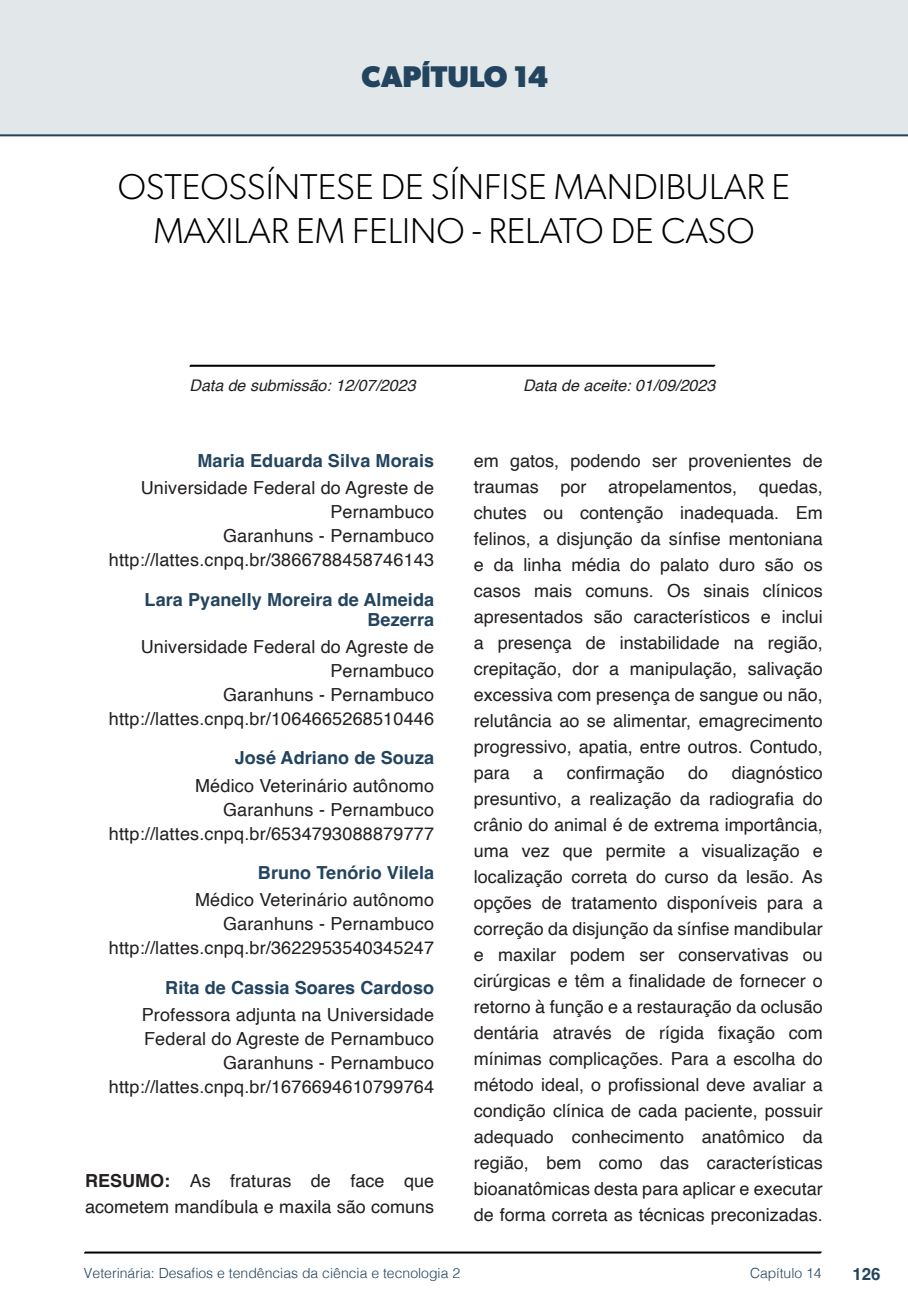
<style>
.page{position:relative;width:908px;height:1304px;background:#fff}
.page>*{position:absolute;margin:0;border:0;box-sizing:border-box;transform-origin:0 0}
.t1{font:300 36px/44px "Gibson";color:#000;text-align:center}
.t2{font:700 30px "Gibson";color:#23445f}
.t3{font:18px/26px "Helvetica";letter-spacing:.01em;color:#231f20;text-align:right}
.t4{font:700 18px/20px "Helvetica";letter-spacing:.005em;color:#23445f;text-align:right}
.t5{font:700 16.8px "Helvetica";color:#23445f}
.t6{font:italic 16px "Helvetica";color:#231f20}
.t7{font:300 14px "Helvetica";color:#23445f}
.s1{font-weight:700}
</style>
<div class="page">
<svg style="left:84px;top:1251px;width:737px;height:3px;background:#515151"></svg>
<svg style="left:189px;top:364px;width:526px;height:3px;background:#4f4f4f"></svg>
<div style="left:0;top:0;width:907px;height:136px;background:#e2e7e9"></div>
<div style="left:44px;top:72px;width:68px;height:61px;background:#e2e7e9"></div>
<h2 class="t2" style="left:361px;top:58px;width:188px">CAPÍTULO 14</h2>
<h1 class="t1" style="left:118px;top:164px;width:673px">OSTEOSSÍNTESE DE SÍNFISE MANDIBULAR E<br>MAXILAR EM FELINO - RELATO DE CASO</h1>
<p class="t6" style="left:189px;top:373px;width:227px">Data de submissão: 12/07/2023</p>
<p class="t6" style="left:523px;top:373px;width:194px">Data de aceite: 01/09/2023</p>
<p class="t4" style="left:197px;top:453px;width:238px">Maria Eduarda Silva Morais</p>
<p class="t3" style="left:109px;top:477px;width:326px;line-height:24px">Universidade Federal do Agreste de<br>Pernambuco<br>Garanhuns - Pernambuco http://lattes.cnpq.br/3866788458746143</p>
<p class="t4" style="left:144px;top:591px;width:291px">Lara Pyanelly Moreira de Almeida<br>Bezerra</p>
<p class="t3" style="left:109px;top:635px;width:326px;line-height:24px">Universidade Federal do Agreste de<br>Pernambuco<br>Garanhuns - Pernambuco http://lattes.cnpq.br/1064665268510446</p>
<p class="t4" style="left:235px;top:750px;width:201px">José Adriano de Souza</p>
<p class="t3" style="left:109px;top:774px;width:326px;line-height:24px">Médico Veterinário autônomo<br>Garanhuns - Pernambuco http://lattes.cnpq.br/6534793088879777</p>
<p class="t4" style="left:258px;top:865px;width:178px">Bruno Tenório Vilela</p>
<p class="t3" style="left:109px;top:889px;width:326px;line-height:24px">Médico Veterinário autônomo<br>Garanhuns - Pernambuco http://lattes.cnpq.br/3622953540345247</p>
<p class="t4" style="left:165px;top:979px;width:270px">Rita de Cassia Soares Cardoso</p>
<p class="t3" style="left:109px;top:1003px;width:326px;line-height:24px">Professora adjunta na Universidade Federal do Agreste de Pernambuco Garanhuns - Pernambuco http://lattes.cnpq.br/1676694610799764</p>
<p class="t3" style="left:85px;top:1168px;width:350px;text-align:left"><span class="s1">RESUMO:</span> As fraturas de face que acometem mandíbula e maxila são comuns</p>
<p class="t3" style="left:473px;top:448px;width:350px;text-align:justify">em gatos, podendo ser provenientes de traumas por atropelamentos, quedas, chutes ou contenção inadequada. Em felinos, a disjunção da sínfise mentoniana e da linha média do palato duro são os casos mais comuns. Os sinais clínicos apresentados são característicos e inclui a presença de instabilidade na região, crepitação, dor a manipulação, salivação excessiva com presença de sangue ou não, relutância ao se alimentar, emagrecimento progressivo, apatia, entre outros. Contudo, para</p>
<p class="t3" style="left:473px;top:760px;width:350px;text-align:justify;text-indent:258px">diagnóstico presuntivo, a realização da radiografia do crânio do animal é de extrema importância, uma vez que permite a visualização e localização correta do curso da lesão. As opções de tratamento disponíveis para a correção da disjunção da sínfise mandibular e maxilar podem ser conservativas ou cirúrgicas e têm a finalidade de fornecer o retorno à função e a restauração da oclusão dentária através de rígida fixação com mínimas complicações. Para a escolha do método ideal, o profissional deve avaliar a condição clínica de cada paciente, possuir adequado conhecimento anatômico da região, bem como das características bioanatômicas desta para aplicar e executar de forma correta as técnicas preconizadas.</p>
<p class="t3" style="left:533px;top:760px;width:12px">a</p>
<p class="t3" style="left:566px;top:760px;width:100px">confirmação</p>
<p class="t3" style="left:688px;top:760px;width:22px">do</p>
<p class="t7" style="left:84px;top:1261px;width:377px">Veterinária: Desafios e tendências da ciência e tecnologia 2</p>
<p class="t7" style="left:749px;top:1261px;width:73px">Capítulo 14</p>
<p class="t5" style="left:851px;top:1264px;width:30px">126</p>
</div>
